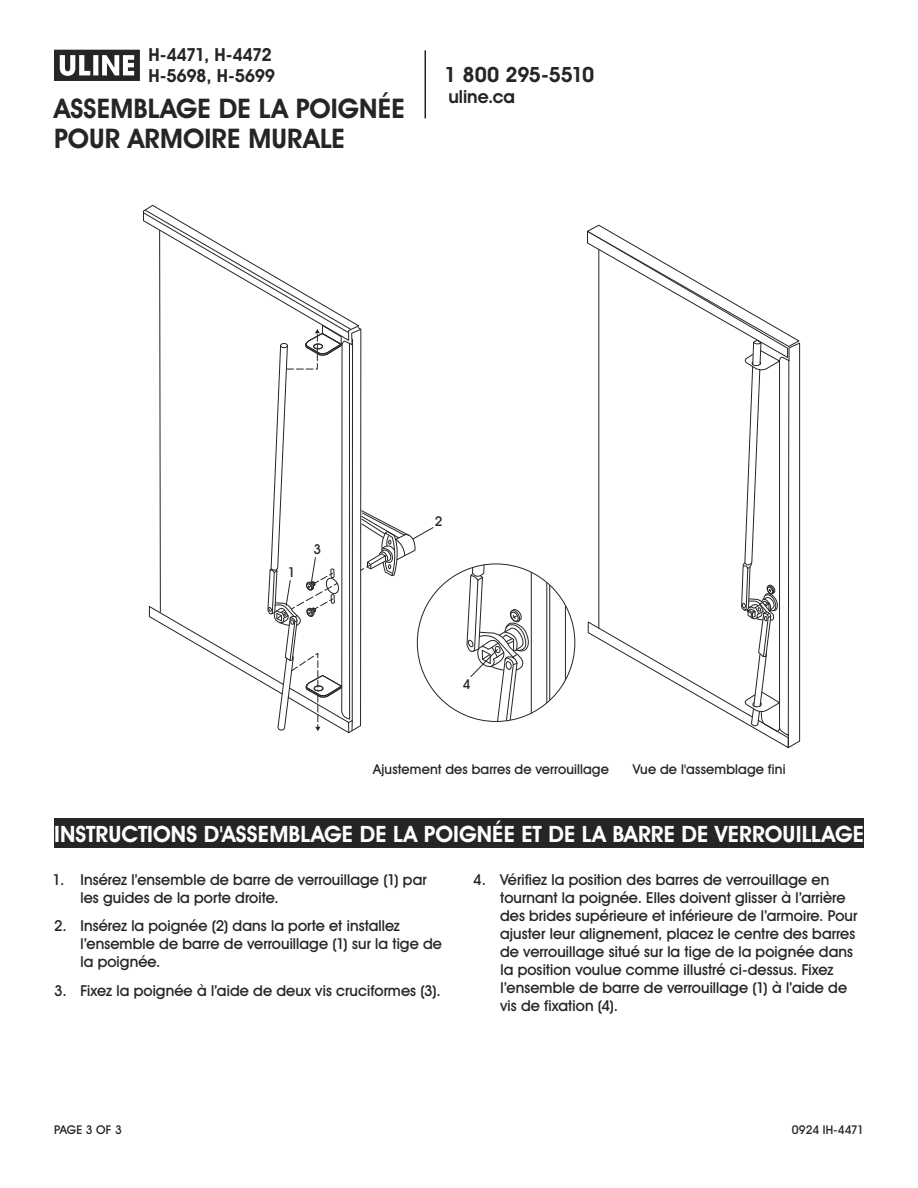
<style>
.page{position:relative;width:918px;height:1188px;background:#fff}
.page>*{position:absolute;margin:0;border:0;box-sizing:border-box;transform-origin:0 0}
.t1{font:700 27px/30px "Uline Two Knine";letter-spacing:.005em;color:#252525}
.t2{font:700 22.5px "Uline Two Knine";letter-spacing:.005em;color:#fff}
.t3{font:700 21px "Uline Two Knine";letter-spacing:-.02em;color:#252525}
.t4{font:700 18px/21px "Uline Two Knine";letter-spacing:-.035em;color:#252525}
.t5{font:700 18px "Uline Two Knine";letter-spacing:-.015em;color:#252525}
.t6{font:15px/18px "Uline Two Knine";letter-spacing:.005em;color:#252525}
.t7{font:13.5px "Uline Two Knine";letter-spacing:.01em;color:#252525}
.t8{font:12px "Uline Two Knine";letter-spacing:-.005em;color:#252525}
</style>
<div class="page">
<hr style="left:424px;top:50px;width:2px;height:68px;background:#252525">
<svg style="left:54px;top:50px;width:86px;height:31px"></svg>
<div style="left:54px;top:818px;width:810px;height:30px;background:#252525"></div>
<svg style="left:587px;top:224px;width:213px;height:525px"></svg>
<hr style="left:531px;top:572px;width:1px;height:144px;background:#252527">
<hr style="left:547px;top:582px;width:1px;height:124px;background:#252527">
<hr style="left:549px;top:585px;width:1px;height:118px;background:#252527">
<hr style="left:565px;top:605px;width:1px;height:77px;background:#252527">
<svg style="left:466px;top:564px;width:65px;height:157px"></svg>
<svg style="left:143px;top:205px;width:291px;height:529px"></svg>
<p class="t4" style="left:148px;top:44px;width:128px">H-4471, H-4472<br>H-5698, H-5699</p>
<h1 class="t1" style="left:54px;top:93px;width:352px">ASSEMBLAGE DE LA POIGNÉE<br>POUR ARMOIRE MURALE</h1>
<h3 class="t3" style="left:444px;top:62px;width:152px">1 800 295-5510</h3>
<p class="t5" style="left:448px;top:86px;width:68px">uline.ca</p>
<p class="t7" style="left:288px;top:564px;width:9px">1</p>
<p class="t7" style="left:314px;top:541px;width:9px">3</p>
<p class="t7" style="left:435px;top:513px;width:9px">2</p>
<p class="t7" style="left:463px;top:676px;width:9px">4</p>
<p class="t7" style="left:373px;top:761px;width:237px">Ajustement des barres de verrouillage</p>
<p class="t7" style="left:633px;top:761px;width:154px">Vue de l'assemblage fini</p>
<h2 class="t2" style="left:54px;top:820px;width:812px">INSTRUCTIONS D'ASSEMBLAGE DE LA POIGNÉE ET DE LA BARRE DE VERROUILLAGE</h2>
<p class="t6" style="left:81px;top:870px;width:348px;text-indent:-28px">1. Insérez l’ensemble de barre de verrouillage (1) par les guides de la porte droite.</p>
<p class="t6" style="left:81px;top:917px;width:363px;text-indent:-26px">2. Insérez la poignée (2) dans la porte et installez l’ensemble de barre de verrouillage (1) sur la tige de la poignée.</p>
<p class="t6" style="left:54px;top:982px;width:388px">3. Fixez la poignée à l’aide de deux vis cruciformes (3).</p>
<p class="t6" style="left:500px;top:870px;width:359px;text-indent:-27px">4. Vérifiez la position des barres de verrouillage en tournant la poignée. Elles doivent glisser à l’arrière des brides supérieure et inférieure de l’armoire. Pour ajuster leur alignement, placez le centre des barres de verrouillage situé sur la tige de la poignée dans la position voulue comme illustré ci-dessus. Fixez l’ensemble de barre de verrouillage (1) à l’aide de vis de fixation (4).</p>
<p class="t8" style="left:54px;top:1122px;width:69px">PAGE 3 OF 3</p>
<p class="t8" style="left:792px;top:1122px;width:74px">0924 IH-4471</p>
</div>
